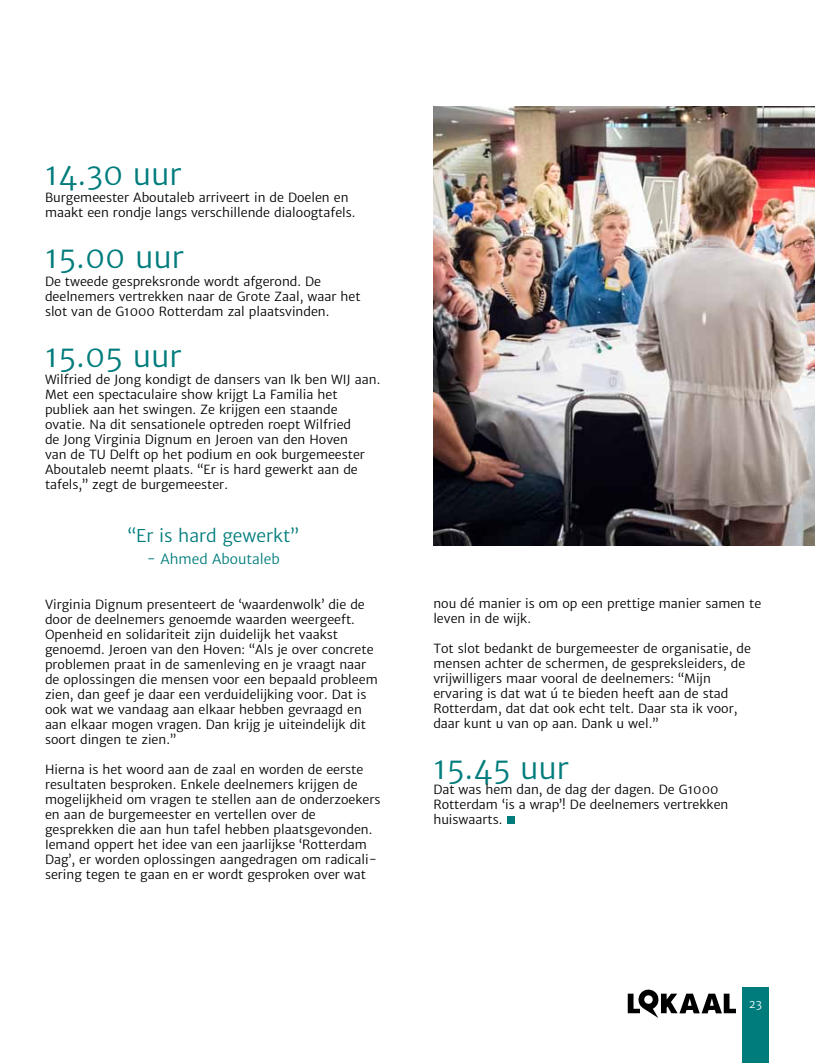
<style>
.page{position:relative;width:815px;height:1063px;background:#fff}
.page>*{position:absolute;margin:0;border:0;box-sizing:border-box;transform-origin:0 0}
.t1{font:30px "Merriweather Sans";color:#007c7c}
.t2{font:17.5px "Merriweather Sans";color:#007c7c}
.t3{font:13.75px "Merriweather Sans";color:#007c7c}
.t4{font:12.5px/15px "Merriweather Sans";color:#000}
.t5{font:11.25px "Merriweather Sans";color:#fff}
</style>
<div class="page">
<div style="left:742px;top:987px;width:27px;height:76px;background:#007c7c"></div>
<svg style="left:628px;top:990px;width:108px;height:28px"></svg>
<img style="left:433px;top:106px;width:382px;height:440px">
<div style="left:507px;top:817px;width:7px;height:7px;background:#007c7c"></div>
<h1 class="t1" style="left:45px;top:155px;width:138px">14.30 uur</h1>
<p class="t4" style="left:45px;top:190px;width:312px">Burgemeester Aboutaleb arriveert in de Doelen en maakt een rondje langs verschillende dialoogtafels.</p>
<h1 class="t1" style="left:45px;top:239px;width:140px">15.00 uur</h1>
<p class="t4" style="left:45px;top:274px;width:317px">De tweede gespreksronde wordt afgerond. De deelnemers vertrekken naar de Grote Zaal, waar het slot van de G1000 Rotterdam zal plaatsvinden.</p>
<h1 class="t1" style="left:45px;top:337px;width:138px">15.05 uur</h1>
<p class="t4" style="left:45px;top:372px;width:337px">Wilfried de Jong kondigt de dansers van Ik ben WIJ aan.<br>Met een spectaculaire show krijgt La Familia het publiek aan het swingen. Ze krijgen een staande ovatie. Na dit sensationele optreden roept Wilfried<br>de Jong Virginia Dignum en Jeroen van den Hoven<br>van de TU Delft op het podium en ook burgemeester Aboutaleb neemt plaats. “Er is hard gewerkt aan de tafels,” zegt de burgemeester.</p>
<h2 class="t2" style="left:128px;top:525px;width:172px">“Er is hard gewerkt”</h2>
<p class="t3" style="left:147px;top:551px;width:134px">- Ahmed Aboutaleb</p>
<p class="t4" style="left:45px;top:597px;width:334px">Virginia Dignum presenteert de ‘waardenwolk’ die de door de deelnemers genoemde waarden weergeeft.<br>Openheid en solidariteit zijn duidelijk het vaakst genoemd. Jeroen van den Hoven: “Als je over concrete problemen praat in de samenleving en je vraagt naar de oplossingen die mensen voor een bepaald probleem zien, dan geef je daar een verduidelijking voor. Dat is ook wat we vandaag aan elkaar hebben gevraagd en aan elkaar mogen vragen. Dan krijg je uiteindelijk dit soort dingen te zien.”</p>
<p class="t4" style="left:45px;top:762px;width:337px">Hierna is het woord aan de zaal en worden de eerste resultaten besproken. Enkele deelnemers krijgen de mogelijkheid om vragen te stellen aan de onderzoekers en aan de burgemeester en vertellen over de gesprekken die aan hun tafel hebben plaatsgevonden.<br>Iemand oppert het idee van een jaarlijkse ‘Rotterdam Dag’, er worden oplossingen aangedragen om radicali&shy;sering tegen te gaan en er wordt gesproken over wat</p>
<p class="t4" style="left:433px;top:597px;width:329px">nou dé manier is om op een prettige manier samen te leven in de wijk.</p>
<p class="t4" style="left:433px;top:642px;width:319px">Tot slot bedankt de burgemeester de organisatie, de mensen achter de schermen, de gespreksleiders, de vrijwilligers maar vooral de deelnemers: “Mijn ervaring is dat wat ú te bieden heeft aan de stad Rotterdam, dat dat ook echt telt. Daar sta ik voor, daar kunt u van op aan. Dank u wel.”</p>
<h1 class="t1" style="left:433px;top:750px;width:137px">15.45 uur</h1>
<p class="t4" style="left:433px;top:783px;width:297px">Dat was hem dan, de dag der dagen. De G1000<br>Rotterdam ‘is a wrap’! De deelnemers vertrekken huiswaarts.</p>
<p class="t5" style="left:749px;top:997px;width:15px">23</p>
</div>
